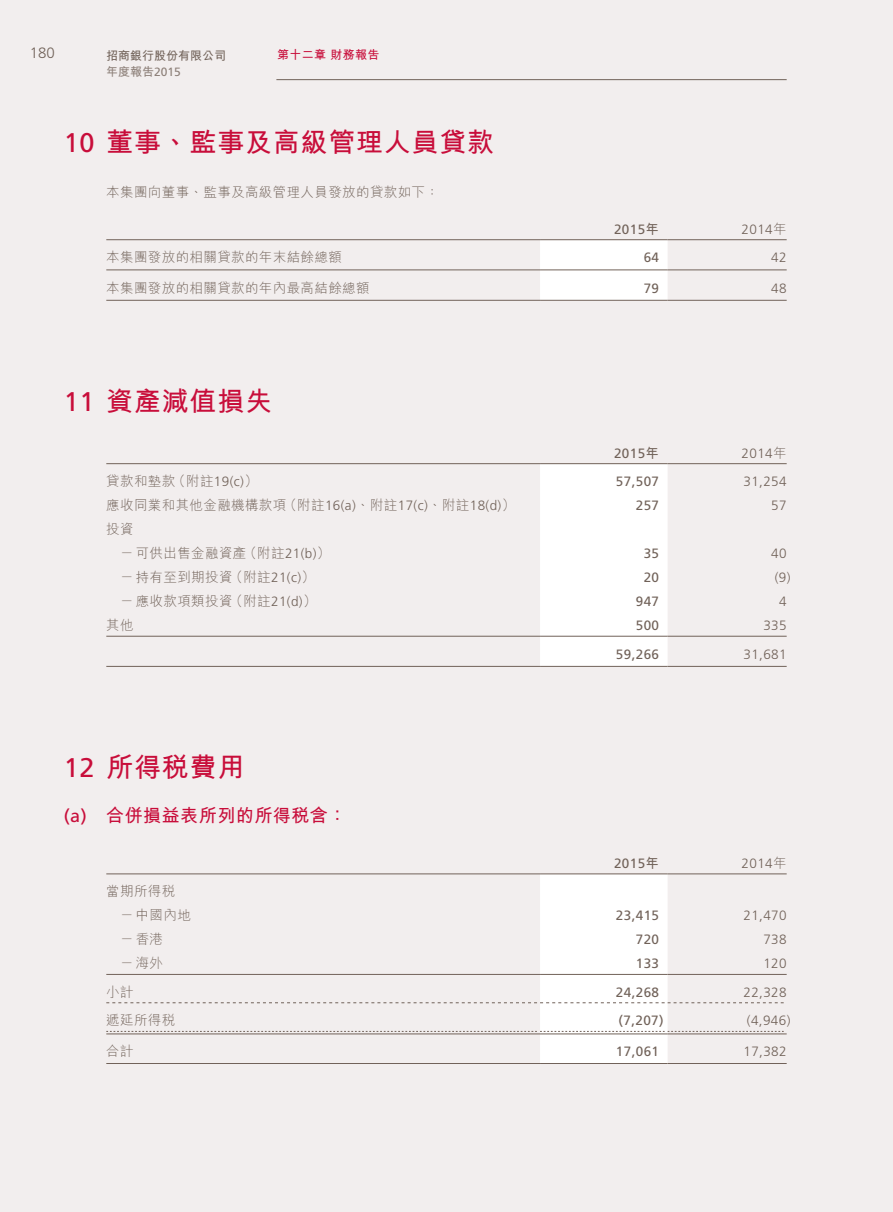
<style>
.page{position:relative;width:893px;height:1212px;background:#fff}
.page>*{position:absolute;margin:0;border:0;box-sizing:border-box;transform-origin:0 0}
.t1{font:700 27px "M Hei HK";letter-spacing:.03em;color:#c80d3a}
.t2{font:700 18px "M Hei HK";letter-spacing:.03em;color:#c80d3a}
.t3{font:300 15px "Frutiger LT Std";color:#716259}
.t4{font:300 13.5px/24px "M Hei HK";letter-spacing:.03em;color:#716259}
.t5{font:13.5px "Frutiger LT Std";letter-spacing:.03em;color:#716259}
.t6{font:300 13.5px "Frutiger LT Std";letter-spacing:.03em;color:#716259}
.t7{font:700 12px "M Hei HK";color:#716259}
.t8{font:700 12px "M Hei HK";letter-spacing:.03em;color:#c80d3a}
.t9{font:700 12px "M Hei HK";color:#8c7f78}
.s1{font-family:"Frutiger LT Std";font-weight:400}
.s2{font-family:"M Hei HK";font-weight:700}
.s3{font-family:"M Hei HK"}
.s4{font-family:"Frutiger LT Std"}
</style>
<div class="page">
<div style="left:0;top:0;width:892px;height:1212px;background:#f2eeee"></div>
<hr style="left:276px;top:79px;width:511px;height:1px;background:#716259">
<div style="left:540px;top:240px;width:128px;height:60px;background:#fff"></div>
<hr style="left:106px;top:239px;width:434px;height:1px;background:#716259">
<hr style="left:540px;top:239px;width:128px;height:1px;background:#716259">
<hr style="left:668px;top:239px;width:119px;height:1px;background:#716259">
<hr style="left:106px;top:269px;width:434px;height:1px;background:#716259">
<hr style="left:540px;top:269px;width:128px;height:1px;background:#716259">
<hr style="left:668px;top:269px;width:119px;height:1px;background:#716259">
<hr style="left:106px;top:300px;width:434px;height:1px;background:#716259">
<hr style="left:540px;top:300px;width:128px;height:1px;background:#716259">
<hr style="left:668px;top:300px;width:119px;height:1px;background:#716259">
<div style="left:540px;top:464px;width:128px;height:201px;background:#fff"></div>
<hr style="left:106px;top:463px;width:434px;height:1px;background:#716259">
<hr style="left:540px;top:463px;width:128px;height:1px;background:#716259">
<hr style="left:668px;top:463px;width:119px;height:1px;background:#716259">
<hr style="left:106px;top:636px;width:434px;height:1px;background:#716259">
<hr style="left:540px;top:636px;width:128px;height:1px;background:#716259">
<hr style="left:668px;top:636px;width:119px;height:1px;background:#716259">
<hr style="left:106px;top:666px;width:434px;height:1px;background:#716259">
<hr style="left:540px;top:666px;width:128px;height:1px;background:#716259">
<hr style="left:668px;top:666px;width:119px;height:1px;background:#716259">
<hr style="left:668px;top:874px;width:119px;height:1px;background:#716259">
<hr style="left:668px;top:974px;width:119px;height:1px;background:#716259">
<svg style="left:106px;top:874px;width:678px;height:189px"></svg>
<hr style="left:668px;top:1033px;width:119px;height:1px;background:#716259">
<hr style="left:106px;top:1063px;width:434px;height:1px;background:#716259">
<hr style="left:540px;top:1063px;width:128px;height:1px;background:#716259">
<hr style="left:668px;top:1063px;width:119px;height:1px;background:#716259">
<p class="t3" style="left:30px;top:45px;width:27px">180</p>
<p class="t7" style="left:106px;top:46px;width:121px">招商銀行股份有限公司</p>
<p class="t8" style="left:277px;top:46px;width:104px">第十二章財務報告</p>
<p class="t9" style="left:106px;top:63px;width:76px">年度報告<span class="s1">2015</span></p>
<h1 class="t1" style="left:64px;top:122px;width:432px"><span class="s1">10</span> 董事、監事及高級管理人員貸款</h1>
<p class="t4" style="left:106px;top:179px;width:334px">本集團向董事、監事及高級管理人員發放的貸款如下：</p>
<p class="t5" style="left:614px;top:221px;width:47px">2015<span class="s2">年</span></p>
<p class="t6" style="left:742px;top:221px;width:47px">2014<span class="s3">年</span></p>
<p class="t4" style="left:106px;top:245px;width:237px">本集團發放的相關貸款的年末結餘總額</p>
<p class="t5" style="left:644px;top:250px;width:17px">64</p>
<p class="t6" style="left:771px;top:250px;width:17px">42</p>
<p class="t4" style="left:106px;top:275px;width:265px">本集團發放的相關貸款的年內最高結餘總額</p>
<p class="t5" style="left:644px;top:280px;width:17px">79</p>
<p class="t6" style="left:771px;top:280px;width:17px">48</p>
<h1 class="t1" style="left:64px;top:381px;width:210px"><span class="s1">11</span> 資產減值損失</h1>
<p class="t5" style="left:614px;top:445px;width:47px">2015<span class="s2">年</span></p>
<p class="t6" style="left:742px;top:445px;width:47px">2014<span class="s3">年</span></p>
<p class="t4" style="left:106px;top:469px;width:153px">貸款和墊款（附註<span class="s4">19(c)</span>）</p>
<p class="t5" style="left:616px;top:473px;width:45px">57,507</p>
<p class="t6" style="left:743px;top:474px;width:45px">31,254</p>
<p class="t4" style="left:106px;top:493px;width:410px">應收同業和其他金融機構款項（附註<span class="s4">16(a)</span>、附註<span class="s4">17(c)</span>、附註<span class="s4">18(d)</span>）</p>
<p class="t5" style="left:636px;top:497px;width:25px">257</p>
<p class="t6" style="left:771px;top:498px;width:17px">57</p>
<p class="t4" style="left:120px;top:517px;width:212px;text-indent:-14px">投資<br>－可供出售金融資產（附註<span class="s4">21(b)</span>）</p>
<p class="t5" style="left:644px;top:546px;width:17px">35</p>
<p class="t6" style="left:771px;top:546px;width:17px">40</p>
<p class="t4" style="left:120px;top:565px;width:196px">－持有至到期投資（附註<span class="s4">21(c)</span>）</p>
<p class="t5" style="left:644px;top:570px;width:17px">20</p>
<p class="t6" style="left:775px;top:570px;width:17px">(9)</p>
<p class="t4" style="left:120px;top:589px;width:198px">－應收款項類投資（附註<span class="s4">21(d)</span>）</p>
<p class="t5" style="left:636px;top:594px;width:25px">947</p>
<p class="t6" style="left:779px;top:594px;width:9px">4</p>
<p class="t4" style="left:106px;top:613px;width:29px">其他</p>
<p class="t5" style="left:636px;top:618px;width:25px">500</p>
<p class="t6" style="left:763px;top:618px;width:25px">335</p>
<p class="t5" style="left:616px;top:646px;width:45px">59,266</p>
<p class="t6" style="left:743px;top:646px;width:45px">31,681</p>
<h1 class="t1" style="left:64px;top:747px;width:182px"><span class="s1">12</span> 所得稅費用</h1>
<h2 class="t2" style="left:64px;top:802px;width:284px"><span class="s1">(a)</span> 合併損益表所列的所得稅含：</h2>
<p class="t4" style="left:120px;top:879px;width:72px;text-indent:-14px">當期所得稅－中國內地</p>
<p class="t5" style="left:614px;top:855px;width:47px">2015<span class="s2">年</span></p>
<p class="t6" style="left:742px;top:855px;width:47px">2014<span class="s3">年</span></p>
<p class="t5" style="left:616px;top:908px;width:45px">23,415</p>
<p class="t6" style="left:743px;top:908px;width:45px">21,470</p>
<p class="t4" style="left:120px;top:927px;width:44px">－香港</p>
<p class="t5" style="left:636px;top:932px;width:25px">720</p>
<p class="t6" style="left:763px;top:932px;width:25px">738</p>
<p class="t4" style="left:120px;top:951px;width:44px">－海外</p>
<p class="t5" style="left:636px;top:956px;width:25px">133</p>
<p class="t6" style="left:763px;top:956px;width:25px">120</p>
<p class="t4" style="left:106px;top:979px;width:29px">小計</p>
<p class="t5" style="left:616px;top:984px;width:45px">24,268</p>
<p class="t6" style="left:743px;top:984px;width:45px">22,328</p>
<p class="t4" style="left:106px;top:1008px;width:71px">遞延所得稅</p>
<p class="t5" style="left:619px;top:1013px;width:47px">(7,207)</p>
<p class="t6" style="left:747px;top:1013px;width:45px">(4,946)</p>
<p class="t4" style="left:106px;top:1038px;width:29px">合計</p>
<p class="t5" style="left:616px;top:1043px;width:45px">17,061</p>
<p class="t6" style="left:743px;top:1043px;width:45px">17,382</p>
</div>
